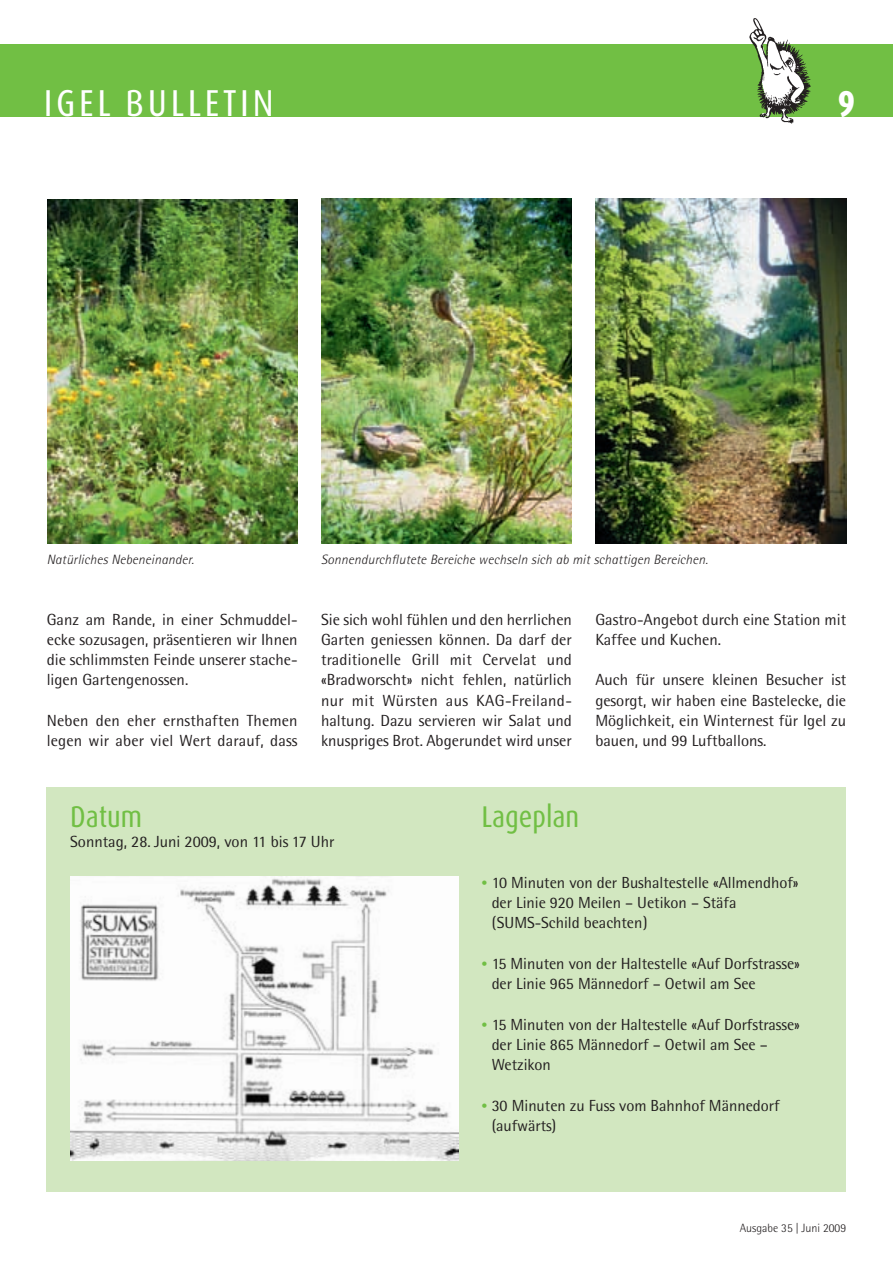
<style>
.page{position:relative;width:893px;height:1263px;background:#fff}
.page>*{position:absolute;margin:0;border:0;box-sizing:border-box;transform-origin:0 0}
.t1{font:37.5px "Dax Condensed";letter-spacing:.1em;color:#fff}
.t2{font:800 37.5px "Dax Condensed";color:#fff}
.t3{font:30px "Dax Condensed";color:#71bf44}
.t4{font:16.2px/20.2px "Rotis Semi Sans";color:#231f20;text-align:justify}
.t5{font:16.05px/20.2px "Rotis Semi Sans";letter-spacing:-.005em;color:#231f20}
.t6{font:italic 300 13.5px "Rotis Semi Sans";letter-spacing:.015em;color:#231f20}
.t7{font:300 12px "Rotis Semi Sans";color:#231f20}
.s1{font-size:12px;color:#71bf44}
</style>
<div class="page">
<div style="left:0;top:44px;width:893px;height:72px;background:#71bf44"></div>
<img style="left:749px;top:18px;width:63px;height:106px">
<div style="left:47px;top:787px;width:799px;height:405px;background:#d2e7c0"></div>
<img style="left:47px;top:199px;width:251px;height:345px">
<img style="left:595px;top:199px;width:251px;height:345px">
<img style="left:321px;top:199px;width:251px;height:345px">
<img style="left:70px;top:877px;width:388px;height:283px">
<h1 class="t1" style="left:44px;top:83px;width:231px">Igel Bulletin</h1>
<h1 class="t2" style="left:838px;top:83px;width:19px">9</h1>
<p class="t6" style="left:47px;top:551px;width:149px">Natürliches Nebeneinander.</p>
<p class="t6" style="left:321px;top:551px;width:388px">Sonnendurchflutete Bereiche wechseln sich ab mit schattigen Bereichen.</p>
<p class="t4" style="left:47px;top:609px;width:252px">Ganz am Rande, in einer Schmuddel&shy;ecke sozusagen, präsentieren wir Ihnen die schlimmsten Feinde unserer stache&shy;ligen Gartengenossen.</p>
<p class="t4" style="left:47px;top:710px;width:252px">Neben den eher ernsthaften Themen legen wir aber viel Wert darauf, dass</p>
<p class="t4" style="left:321px;top:609px;width:252px">Sie sich wohl fühlen und den herrlichen Garten geniessen können. Da darf der traditionelle Grill mit Cervelat und «Bradworscht» nicht fehlen, natürlich nur mit Würsten aus KAG-Freiland&shy;haltung. Dazu servieren wir Salat und knuspriges Brot. Abgerundet wird unser</p>
<p class="t4" style="left:595px;top:609px;width:252px">Gastro-Angebot durch eine Station mit<br>Kaffee und Kuchen.</p>
<p class="t4" style="left:595px;top:670px;width:252px">Auch für unsere kleinen Besucher ist gesorgt, wir haben eine Bastelecke, die Möglichkeit, ein Winternest für Igel zu bauen, und 99 Luftballons.</p>
<h2 class="t3" style="left:70px;top:800px;width:73px">Datum</h2>
<h2 class="t3" style="left:482px;top:800px;width:99px">Lageplan</h2>
<p class="t4" style="left:70px;top:832px;width:266px">Sonntag, 28. Juni 2009, von 11 bis 17 Uhr</p>
<p class="t5" style="left:492px;top:872px;width:308px;text-indent:-10px"><span class="s1">•</span> 10 Minuten von der Bushaltestelle «Allmendhof» der Linie 920 Meilen – Uetikon – Stäfa (SUMS-Schild beachten)</p>
<p class="t5" style="left:492px;top:953px;width:310px;text-indent:-10px"><span class="s1">•</span> 15 Minuten von der Haltestelle «Auf Dorfstrasse» der Linie 965 Männedorf – Oetwil am See</p>
<p class="t5" style="left:492px;top:1014px;width:310px;text-indent:-10px"><span class="s1">•</span> 15 Minuten von der Haltestelle «Auf Dorfstrasse» der Linie 865 Männedorf – Oetwil am See –<br>Wetzikon</p>
<p class="t5" style="left:492px;top:1095px;width:289px;text-indent:-10px"><span class="s1">•</span> 30 Minuten zu Fuss vom Bahnhof Männedorf (aufwärts)</p>
<p class="t7" style="left:740px;top:1221px;width:108px">Ausgabe 35 | Juni 2009</p>
</div>
